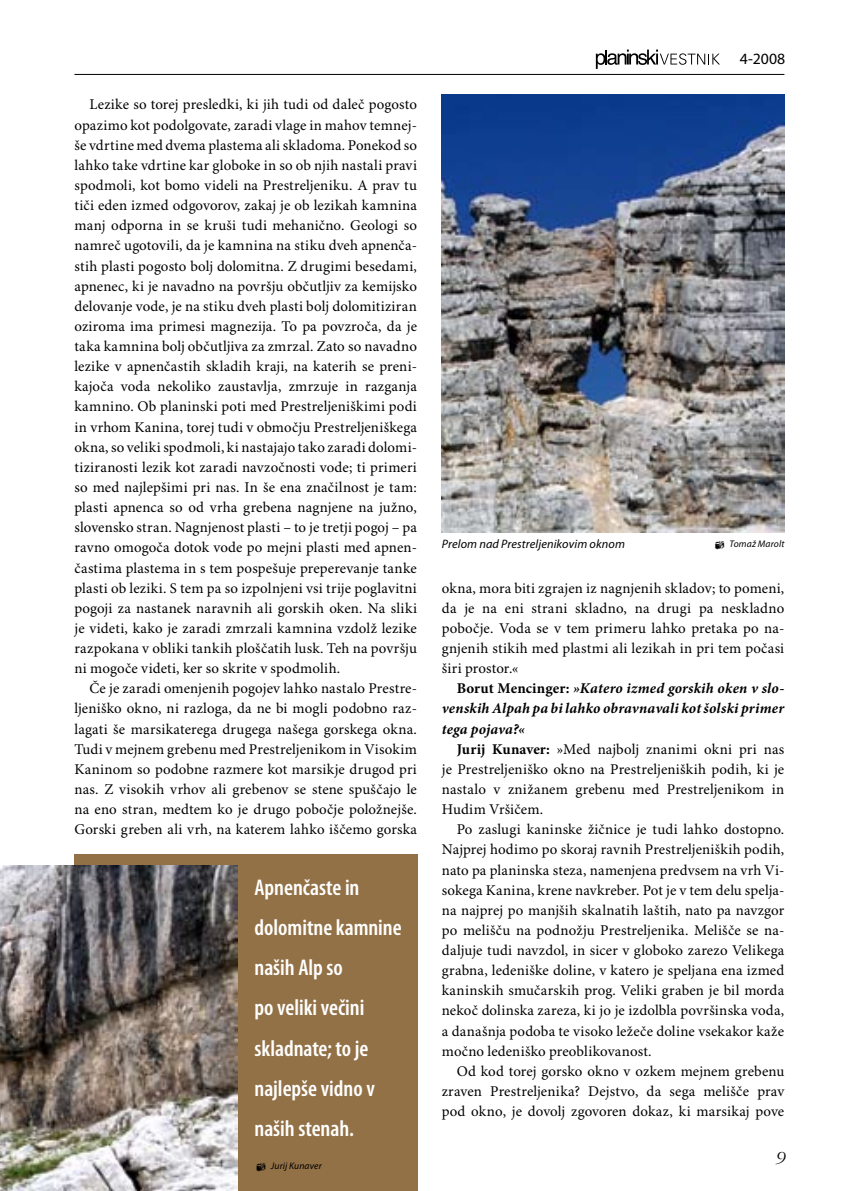
<style>
.page{position:relative;width:844px;height:1191px;background:#fff}
.page>*{position:absolute;margin:0;border:0;box-sizing:border-box;transform-origin:0 0}
.t1{font:600 condensed 22.75px/40.2px "Myriad Pro";color:#fff}
.t2{font:italic 300 17.5px "SS Garamond";color:#000}
.t3{font:15.75px "Myriad Pro";color:#000}
.t4{font:14.88px/20.1px "Minion Pro";letter-spacing:.01em;color:#000;text-align:justify}
.t5{font:italic 700 14.88px/20.1px "Minion Pro";letter-spacing:.01em;color:#000;text-align:justify}
.t6{font:italic 12.25px "Myriad Pro";letter-spacing:.01em;color:#000}
.t7{font:italic 9.62px "Myriad Pro";letter-spacing:.015em;color:#000}
.s1{font-style:normal}
.s2{font-weight:700}
</style>
<div class="page">
<hr style="left:74px;top:74px;width:710px;height:1px;background:#000">
<svg style="left:595px;top:50px;width:124px;height:19px"></svg>
<div style="left:74px;top:854px;width:343px;height:337px;background:#937146"></div>
<img style="left:0;top:865px;width:238px;height:326px">
<img style="left:441px;top:94px;width:343px;height:438px">
<p class="t4" style="left:74px;top:95px;width:344px;text-indent:15px">Lezike so torej presledki, ki jih tudi od daleč pogosto opazimo kot podolgovate, zaradi vlage in mahov temnej&shy;še vdrtine med dvema plastema ali skladoma. Ponekod so lahko take vdrtine kar globoke in so ob njih nastali pravi spodmoli, kot bomo videli na Prestreljeniku. A prav tu tiči eden izmed odgovorov, zakaj je ob lezikah kamnina manj odporna in se kruši tudi mehanično. Geologi so namreč ugotovili, da je kamnina na stiku dveh apnenča&shy;stih plasti pogosto bolj dolomitna. Z drugimi besedami, apnenec, ki je navadno na površju občutljiv za kemijsko delovanje vode, je na stiku dveh plasti bolj dolomitiziran oziroma ima primesi magnezija. To pa povzroča, da je taka kamnina bolj občutljiva za zmrzal. Zato so navadno lezike v apnenčastih skladih kraji, na katerih se preni&shy;kajoča voda nekoliko zaustavlja, zmrzuje in razganja kamnino. Ob planinski poti med Prestreljeniškimi podi in vrhom Kanina, torej tudi v območju Prestreljeniškega okna, so veliki spodmoli, ki nastajajo tako zaradi dolomi&shy;tiziranosti lezik kot zaradi navzočnosti vode; ti primeri so med najlepšimi pri nas. In še ena značilnost je tam: plasti apnenca so od vrha grebena nagnjene na južno, slovensko stran. Nagnjenost plasti – to je tretji pogoj – pa ravno omogoča dotok vode po mejni plasti med apnen&shy;častima plastema in s tem pospešuje preperevanje tanke plasti ob leziki. S tem pa so izpolnjeni vsi trije poglavitni pogoji za nastanek naravnih ali gorskih oken. Na sliki je videti, kako je zaradi zmrzali kamnina vzdolž lezike razpokana v obliki tankih ploščatih lusk. Teh na površju ni mogoče videti, ker so skrite v spodmolih.</p>
<p class="t4" style="left:74px;top:679px;width:344px;text-indent:15px">Če je zaradi omenjenih pogojev lahko nastalo Prestre&shy;ljeniško okno, ni razloga, da ne bi mogli podobno raz&shy;lagati še marsikaterega drugega našega gorskega okna.<br>Tudi v mejnem grebenu med Prestreljenikom in Visokim Kaninom so podobne razmere kot marsikje drugod pri nas. Z visokih vrhov ali grebenov se stene spuščajo le na eno stran, medtem ko je drugo pobočje položnejše.<br>Gorski greben ali vrh, na katerem lahko iščemo gorska</p>
<h1 class="t1" style="left:254px;top:867px;width:149px">Apnenčaste in dolomitne kamnine naših Alp so<br>po veliki večini skladnate; to je najlepše vidno v naših stenah.</h1>
<p class="t7" style="left:271px;top:1160px;width:52px">Jurij Kunaver</p>
<p class="t3" style="left:739px;top:49px;width:47px">4-2008</p>
<p class="t6" style="left:441px;top:536px;width:185px">Prelom nad Prestreljenikovim oknom</p>
<p class="t7" style="left:729px;top:537px;width:56px">Tomaž Marolt</p>
<p class="t4" style="left:441px;top:578px;width:344px">okna, mora biti zgrajen iz nagnjenih skladov; to pomeni, da je na eni strani skladno, na drugi pa neskladno pobočje. Voda se v tem primeru lahko pretaka po na&shy;gnjenih stikih med plastmi ali lezikah in pri tem počasi širi prostor.«</p>
<p class="t5" style="left:441px;top:678px;width:344px;text-indent:15px"><span class="s1">Borut Mencinger:</span> »Katero izmed gorskih oken v slo&shy;venskih Alpah pa bi lahko obravnavali kot šolski primer tega pojava?«</p>
<p class="t4" style="left:441px;top:739px;width:344px;text-indent:15px"><span class="s2">Jurij Kunaver:</span> »Med najbolj znanimi okni pri nas je Prestreljeniško okno na Prestreljeniških podih, ki je nastalo v znižanem grebenu med Prestreljenikom in Hudim Vršičem.</p>
<p class="t4" style="left:441px;top:820px;width:344px;text-indent:15px">Po zaslugi kaninske žičnice je tudi lahko dostopno.<br>Najprej hodimo po skoraj ravnih Prestreljeniških podih, nato pa planinska steza, namenjena predvsem na vrh Vi&shy;sokega Kanina, krene navkreber. Pot je v tem delu spelja&shy;na najprej po manjših skalnatih laštih, nato pa navzgor po melišču na podnožju Prestreljenika. Melišče se na&shy;daljuje tudi navzdol, in sicer v globoko zarezo Velikega grabna, ledeniške doline, v katero je speljana ena izmed kaninskih smučarskih prog. Veliki graben je bil morda nekoč dolinska zareza, ki jo je izdolbla površinska voda, a današnja podoba te visoko ležeče doline vsekakor kaže močno ledeniško preoblikovanost.</p>
<p class="t4" style="left:441px;top:1061px;width:344px;text-indent:15px">Od kod torej gorsko okno v ozkem mejnem grebenu zraven Prestreljenika? Dejstvo, da sega melišče prav pod okno, je dovolj zgovoren dokaz, ki marsikaj pove</p>
<p class="t2" style="left:774px;top:1147px;width:11px">9</p>
</div>
